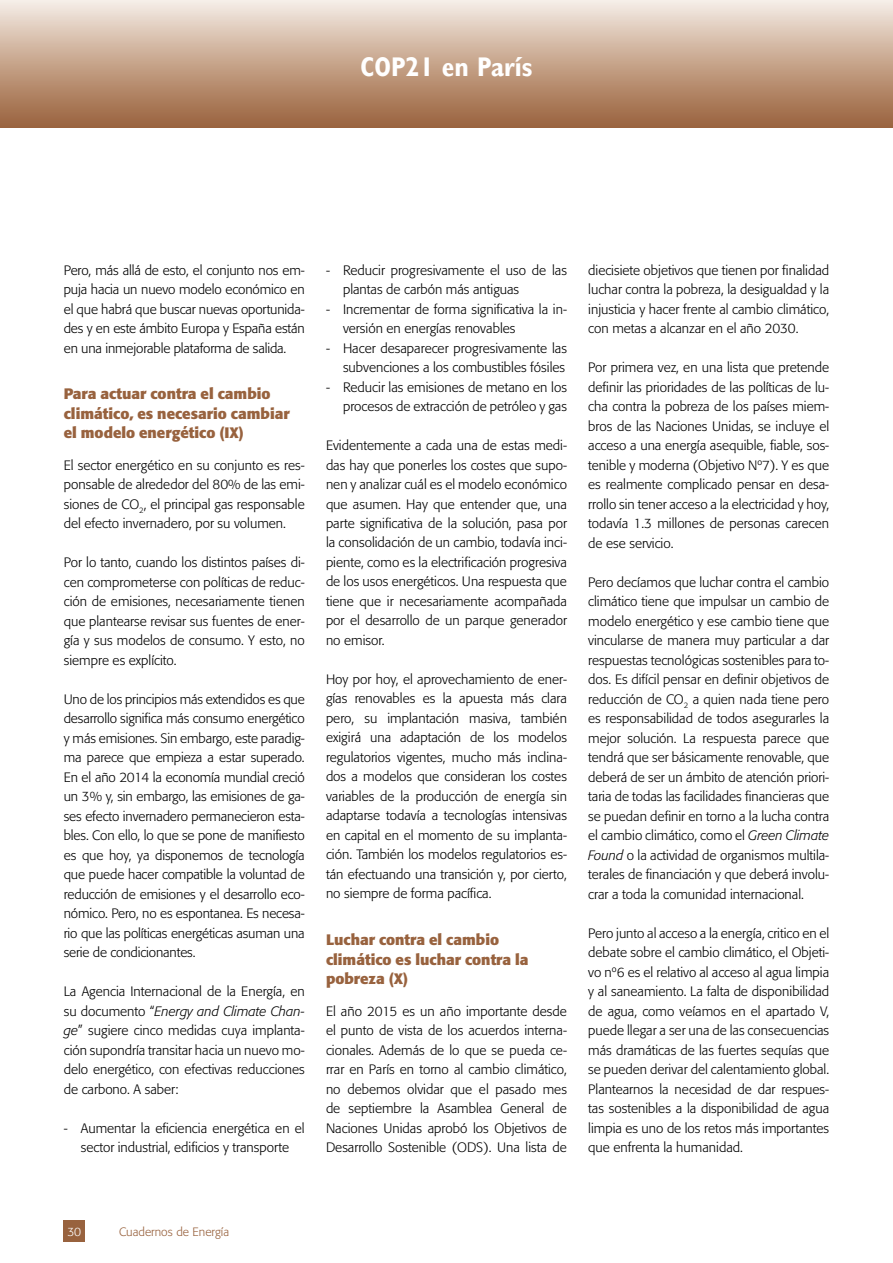
<style>
.page{position:relative;width:893px;height:1263px;background:#fff}
.page>*{position:absolute;margin:0;border:0;box-sizing:border-box;transform-origin:0 0}
.t1{font:700 condensed 27px "Gill Sans";color:#fff}
.t2{font:700 15px/19.5px "Formata";color:#98623e}
.t3{font:300 13.5px/19.5px "Formata";color:#000;text-align:justify}
.t4{font:300 12px "Formata";color:#98623e}
.t5{font:300 12px "Formata";color:#fff}
.s1{font-style:italic}
</style>
<div class="page">
<div style="left:0;top:0;width:893px;height:128px;background:linear-gradient(to bottom,#f5ece3,#996039)"></div>
<div style="left:64px;top:1220px;width:21px;height:22px;background:#98623e"></div>
<p class="t1" style="left:360px;top:51px;width:174px">COP21 en París</p>
<p class="t3" style="left:64px;top:260px;width:242px">Pero, más allá de esto, el conjunto nos em&shy;puja hacia un nuevo modelo económico en el que habrá que buscar nuevas oportunida&shy;des y en este ámbito Europa y España están en una inmejorable plataforma de salida.</p>
<p class="t2" style="left:64px;top:384px;width:227px">Para actuar contra el cambio climático, es necesario cambiar el modelo energético (IX)</p>
<p class="t3" style="left:64px;top:455px;width:242px">El sector energético en su conjunto es res&shy;ponsable de alrededor del 80% de las emi&shy;siones de CO<sub>2</sub>, el principal gas responsable del efecto invernadero, por su volumen.</p>
<p class="t3" style="left:64px;top:553px;width:242px">Por lo tanto, cuando los distintos países di&shy;cen comprometerse con políticas de reduc&shy;ción de emisiones, necesariamente tienen que plantearse revisar sus fuentes de ener&shy;gía y sus modelos de consumo. Y esto, no siempre es explícito.</p>
<p class="t3" style="left:64px;top:689px;width:242px">Uno de los principios más extendidos es que desarrollo significa más consumo energético y más emisiones. Sin embargo, este paradig&shy;ma parece que empieza a estar superado.<br>En el año 2014 la economía mundial creció un 3% y, sin embargo, las emisiones de ga&shy;ses efecto invernadero permanecieron esta&shy;bles. Con ello, lo que se pone de manifiesto es que hoy, ya disponemos de tecnología que puede hacer compatible la voluntad de reducción de emisiones y el desarrollo eco&shy;nómico. Pero, no es espontanea. Es necesa&shy;rio que las políticas energéticas asuman una serie de condicionantes.</p>
<p class="t3" style="left:64px;top:982px;width:243px">La Agencia Internacional de la Energía, en su documento “<span class="s1">Energy and Climate Chan&shy;ge</span>” sugiere cinco medidas cuya implanta&shy;ción supondría transitar hacia un nuevo mo&shy;delo energético, con efectivas reducciones de carbono. A saber:</p>
<p class="t3" style="left:64px;top:1118px;width:242px;text-align:center">- Aumentar la eficiencia energética en el sector industrial, edificios y transporte</p>
<p class="t3" style="left:343px;top:260px;width:225px;text-indent:-17px">- Reducir progresivamente el uso de las plantas de carbón más antiguas</p>
<p class="t3" style="left:343px;top:299px;width:225px;text-indent:-17px">- Incrementar de forma significativa la in&shy;versión en energías renovables</p>
<p class="t3" style="left:326px;top:338px;width:242px;text-align:right">- Hacer desaparecer progresivamente las subvenciones a los combustibles fósiles</p>
<p class="t3" style="left:326px;top:377px;width:242px;text-align:right">- Reducir las emisiones de metano en los procesos de extracción de petróleo y gas</p>
<p class="t3" style="left:326px;top:436px;width:242px">Evidentemente a cada una de estas medi&shy;das hay que ponerles los costes que supo&shy;nen y analizar cuál es el modelo económico que asumen. Hay que entender que, una parte significativa de la solución, pasa por la consolidación de un cambio, todavía inci&shy;piente, como es la electrificación progresiva de los usos energéticos. Una respuesta que tiene que ir necesariamente acompañada por el desarrollo de un parque generador no emisor.</p>
<p class="t3" style="left:326px;top:670px;width:242px">Hoy por hoy, el aprovechamiento de ener&shy;gías renovables es la apuesta más clara pero, su implantación masiva, también exigirá una adaptación de los modelos regulatorios vigentes, mucho más inclina&shy;dos a modelos que consideran los costes variables de la producción de energía sin adaptarse todavía a tecnologías intensivas en capital en el momento de su implanta&shy;ción. También los modelos regulatorios es&shy;tán efectuando una transición y, por cierto, no siempre de forma pacífica.</p>
<p class="t2" style="left:326px;top:930px;width:204px">Luchar contra el cambio climático es luchar contra la pobreza (X)</p>
<p class="t3" style="left:326px;top:1001px;width:242px">El año 2015 es un año importante desde el punto de vista de los acuerdos interna&shy;cionales. Además de lo que se pueda ce&shy;rrar en París en torno al cambio climático, no debemos olvidar que el pasado mes de septiembre la Asamblea General de Naciones Unidas aprobó los Objetivos de Desarrollo Sostenible (ODS). Una lista de</p>
<p class="t3" style="left:588px;top:260px;width:242px">diecisiete objetivos que tienen por finalidad luchar contra la pobreza, la desigualdad y la injusticia y hacer frente al cambio climático, con metas a alcanzar en el año 2030.</p>
<p class="t3" style="left:588px;top:358px;width:242px">Por primera vez, en una lista que pretende definir las prioridades de las políticas de lu&shy;cha contra la pobreza de los países miem&shy;bros de las Naciones Unidas, se incluye el acceso a una energía asequible, fiable, sos&shy;tenible y moderna (Objetivo Nº7). Y es que es realmente complicado pensar en desa&shy;rrollo sin tener acceso a la electricidad y hoy, todavía 1.3 millones de personas carecen de ese servicio.</p>
<p class="t3" style="left:588px;top:572px;width:242px">Pero decíamos que luchar contra el cambio climático tiene que impulsar un cambio de modelo energético y ese cambio tiene que vincularse de manera muy particular a dar respuestas tecnológicas sostenibles para to&shy;dos. Es difícil pensar en definir objetivos de reducción de CO<sub>2</sub> a quien nada tiene pero es responsabilidad de todos asegurarles la mejor solución. La respuesta parece que tendrá que ser básicamente renovable, que deberá de ser un ámbito de atención priori&shy;taria de todas las facilidades financieras que se puedan definir en torno a la lucha contra el cambio climático, como el <span class="s1">Green Climate Found</span> o la actividad de organismos multila&shy;terales de financiación y que deberá involu&shy;crar a toda la comunidad internacional.</p>
<p class="t3" style="left:588px;top:923px;width:242px">Pero junto al acceso a la energía, critico en el debate sobre el cambio climático, el Objeti&shy;vo nº6 es el relativo al acceso al agua limpia y al saneamiento. La falta de disponibilidad de agua, como veíamos en el apartado V, puede llegar a ser una de las consecuencias más dramáticas de las fuertes sequías que se pueden derivar del calentamiento global.<br>Plantearnos la necesidad de dar respues&shy;tas sostenibles a la disponibilidad de agua limpia es uno de los retos más importantes que enfrenta la humanidad.</p>
<p class="t5" style="left:68px;top:1224px;width:15px">30</p>
<p class="t4" style="left:119px;top:1224px;width:112px">Cuadernos de Energía</p>
</div>
